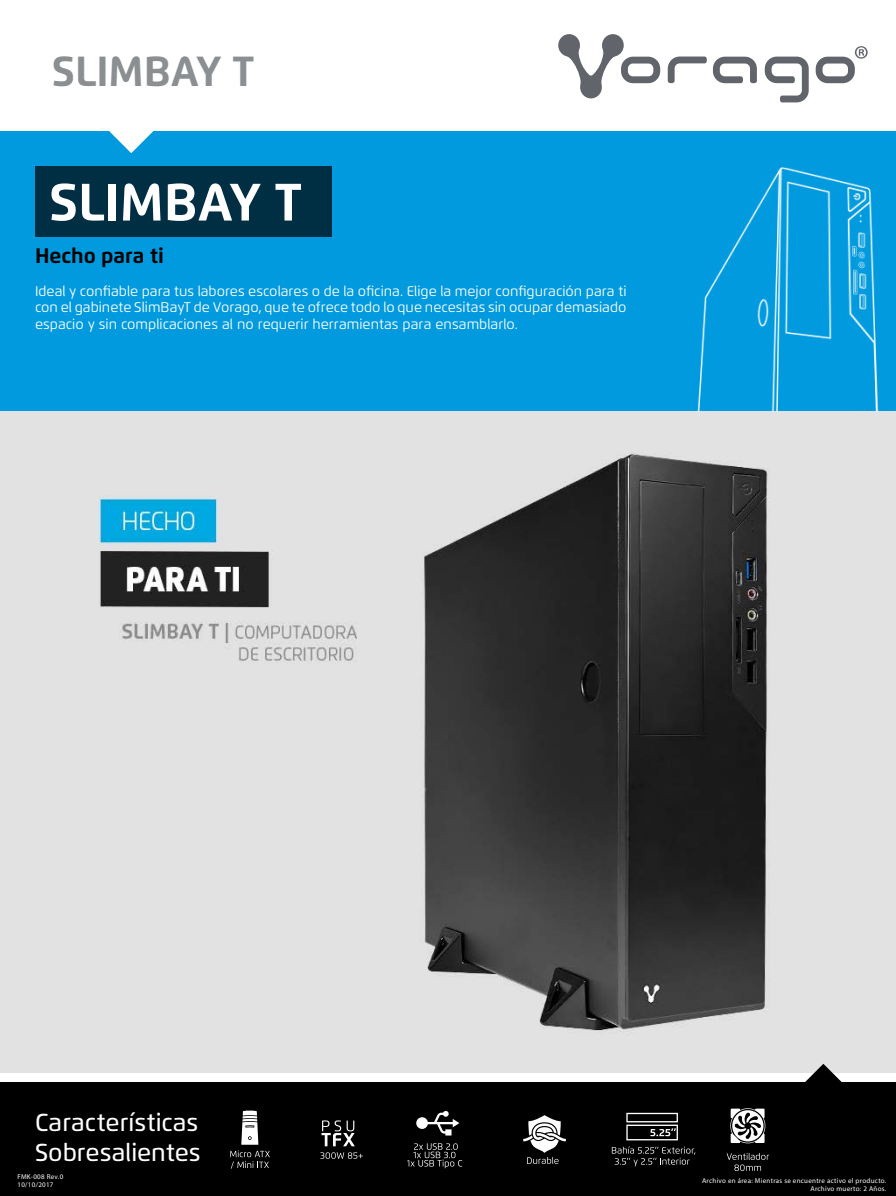
<style>
.page{position:relative;width:896px;height:1196px;background:#fff}
.page>*{position:absolute;margin:0;border:0;box-sizing:border-box;transform-origin:0 0}
.t1{font:700 52.5px "Flexo";color:#fff}
.t2{font:700 42px "Flexo";color:#8b8f91}
.t3{font:500 24.5px/29.4px "Flexo";color:#fff}
.t4{font:700 21px "Flexo";color:#000}
.t5{font:14px/16.8px "Flexo";color:#fff;text-align:justify}
.t6{font:7px/7.9px "Myriad Pro";letter-spacing:.04em;color:#fff;text-align:right}
</style>
<div class="page">
<img style="left:0;top:411px;width:896px;height:661px">
<div style="left:0;top:132px;width:896px;height:279px;background:#009ade"></div>
<div style="left:0;top:1082px;width:896px;height:113px;background:#000"></div>
<svg style="left:109px;top:131px;width:44px;height:22px"></svg>
<div style="left:35px;top:166px;width:297px;height:70px;background:#002e43"></div>
<svg style="left:802px;top:1063px;width:43px;height:19px"></svg>
<svg style="left:558px;top:34px;width:102px;height:64px"></svg>
<svg style="left:816px;top:46px;width:52px;height:37px"></svg>
<svg style="left:713px;top:57px;width:44px;height:26px"></svg>
<svg style="left:765px;top:57px;width:44px;height:46px"></svg>
<svg style="left:668px;top:56px;width:39px;height:27px"></svg>
<svg style="left:523px;top:1115px;width:43px;height:48px"></svg>
<svg style="left:426px;top:1110px;width:33px;height:25px"></svg>
<div style="left:416px;top:1117px;width:12px;height:11px;background:#fff;border-radius:50%"></div>
<svg style="left:407px;top:1143px;width:55px;height:25px"></svg>
<svg style="left:612px;top:1146px;width:83px;height:20px"></svg>
<svg style="left:626px;top:1112px;width:52px;height:28px"></svg>
<svg style="left:727px;top:1153px;width:42px;height:17px"></svg>
<svg style="left:730px;top:1108px;width:35px;height:35px"></svg>
<svg style="left:320px;top:1152px;width:43px;height:6px"></svg>
<svg style="left:322px;top:1120px;width:33px;height:26px"></svg>
<svg style="left:230px;top:1150px;width:40px;height:18px"></svg>
<svg style="left:241px;top:1110px;width:17px;height:34px"></svg>
<h2 class="t2" style="left:52px;top:45px;width:204px">SLIMBAY T</h2>
<h1 class="t1" style="left:49px;top:170px;width:254px">SLIMBAY T</h1>
<h3 class="t4" style="left:35px;top:242px;width:130px">Hecho para ti</h3>
<p class="t5" style="left:35px;top:282px;width:593px">Ideal y confiable para tus labores escolares o de la oficina. Elige la mejor configuración para ti con el gabinete SlimBayT de Vorago, que te ofrece todo lo que necesitas sin ocupar demasiado espacio y sin complicaciones al no requerir herramientas para ensamblarlo.</p>
<h3 class="t3" style="left:35px;top:1107px;width:167px">Características<br>Sobresalientes</h3>
<p class="t6" style="left:18px;top:1172px;width:47px;text-align:left">FMK-008 Rev.0<br>10/10/2017</p>
<p class="t6" style="left:702px;top:1176px;width:186px">Archivo en área: Mientras se encuentre activo el producto.<br>Archivo muerto: 2 Años.</p>
</div>
